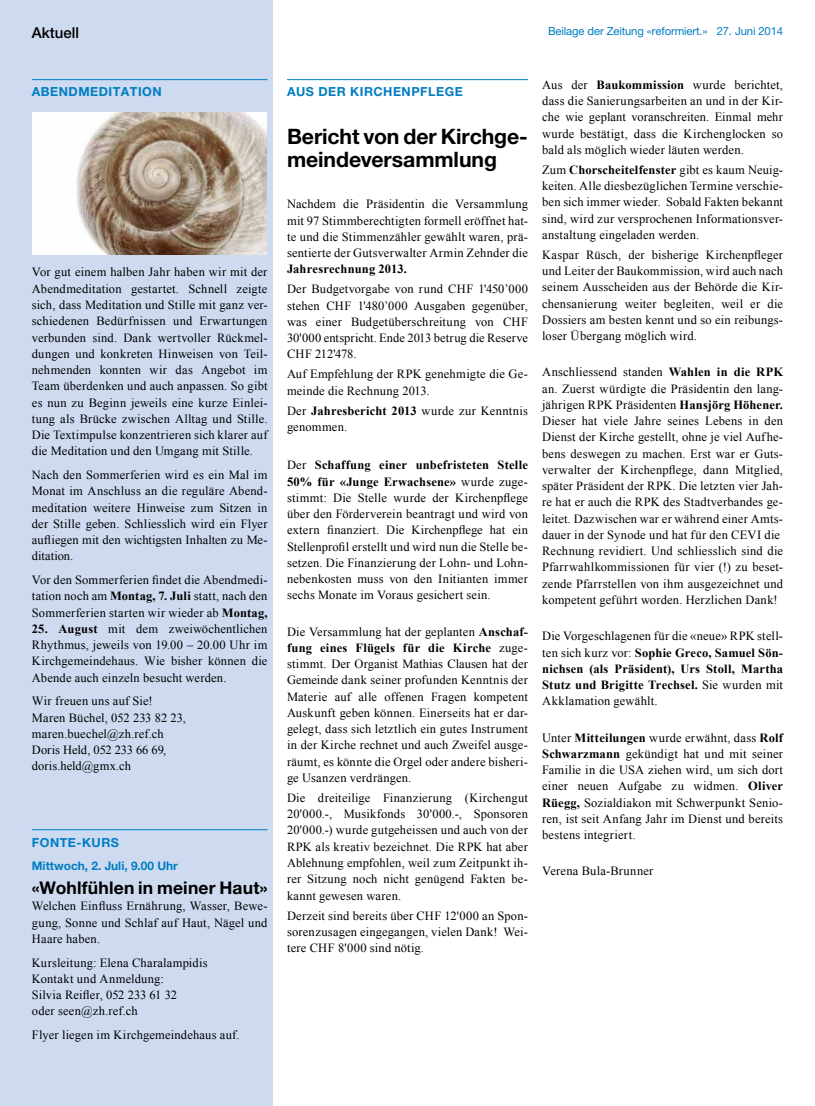
<style>
.page{position:relative;width:815px;height:1106px;background:#fff}
.page>*{position:absolute;margin:0;border:0;box-sizing:border-box;transform-origin:0 0}
.t1{font:700 21.25px/22.5px "Helvetica Neue LT Pro";letter-spacing:-.005em;color:#000}
.t2{font:700 17.5px "Helvetica Neue LT Pro";letter-spacing:.01em;color:#000}
.t3{font:500 15px "Helvetica Neue LT Pro";color:#000}
.t4{font:12.5px/16.2px "Times New Roman";letter-spacing:.015em;color:#000;text-align:justify}
.t5{font:700 12.5px "Helvetica Neue LT Pro";letter-spacing:.04em;color:#007dc3}
.t6{font:700 12.5px "Times New Roman";letter-spacing:.01em;color:#000}
.t7{font:700 11.88px "Helvetica Neue LT Pro";color:#007dc3}
.t8{font:11.25px "Helvetica Neue LT Pro";letter-spacing:-.01em;color:#007dc3}
.s1{font-weight:700}
</style>
<div class="page">
<div style="left:0;top:0;width:273px;height:1106px;background:#cddaf0"></div>
<hr style="left:32px;top:79px;width:236px;height:1px;background:#007dc3">
<hr style="left:32px;top:829px;width:236px;height:1px;background:#007dc3">
<hr style="left:287px;top:79px;width:241px;height:1px;background:#007dc3">
<img style="left:33px;top:113px;width:234px;height:141px">
<p class="t3" style="left:32px;top:23px;width:49px">Aktuell</p>
<p class="t8" style="left:548px;top:24px;width:237px">Beilage der Zeitung «reformiert.» 27. Juni 2014</p>
<p class="t5" style="left:32px;top:84px;width:10px">abendmeditation</p>
<p class="t4" style="left:32px;top:264px;width:237px">Vor gut einem halben Jahr haben wir mit der Abendmeditation gestartet. Schnell zeigte sich, dass Meditation und Stille mit ganz ver&shy;schiedenen Bedürfnissen und Erwartungen verbunden sind. Dank wertvoller Rückmel&shy;dungen und konkreten Hinweisen von Teil&shy;nehmenden konnten wir das Angebot im Team überdenken und auch anpassen. So gibt es nun zu Beginn jeweils eine kurze Einlei&shy;tung als Brücke zwischen Alltag und Stille.<br>Die Textimpulse konzentrieren sich klarer auf die Meditation und den Umgang mit Stille.</p>
<p class="t4" style="left:32px;top:466px;width:237px">Nach den Sommerferien wird es ein Mal im Monat im Anschluss an die reguläre Abend&shy;meditation weitere Hinweise zum Sitzen in der Stille geben. Schliesslich wird ein Flyer aufliegen mit den wichtigsten Inhalten zu Me&shy;ditation.</p>
<p class="t4" style="left:32px;top:571px;width:237px">Vor den Sommerferien findet die Abendmedi&shy;tation noch am <span class="s1">Montag, 7. Juli</span> statt, nach den Sommerferien starten wir wieder ab <span class="s1">Montag,</span></p>
<p class="t4" style="left:32px;top:620px;width:237px"><span class="s1">25. August</span> mit dem zweiwöchentlichen Rhythmus, jeweils von 19.00 – 20.00 Uhr im Kirchgemeindehaus. Wie bisher können die Abende auch einzeln besucht werden.</p>
<p class="t4" style="left:32px;top:693px;width:156px;text-align:left">Wir freuen uns auf Sie!<br>Maren Büchel, 052 233 82 23, maren.buechel@zh.ref.ch<br>Doris Held, 052 233 66 69, doris.held@gmx.ch</p>
<p class="t5" style="left:32px;top:834px;width:18px">Fonte</p>
<p class="t5" style="left:77px;top:834px;width:25px">-Kurs</p>
<p class="t7" style="left:32px;top:858px;width:148px">Mittwoch, 2. Juli, 9.00 Uhr</p>
<h2 class="t2" style="left:32px;top:876px;width:237px">«Wohlfühlen in meiner Haut»</h2>
<p class="t4" style="left:32px;top:897px;width:237px">Welchen Einfluss Ernährung, Wasser, Bewe&shy;gung, Sonne und Schlaf auf Haut, Nägel und Haare haben.</p>
<p class="t4" style="left:32px;top:954px;width:177px;text-align:left">Kursleitung: Elena Charalampidis<br>Kontakt und Anmeldung:<br>Silvia Reifler, 052 233 61 32<br>oder seen@zh.ref.ch</p>
<p class="t4" style="left:32px;top:1026px;width:209px">Flyer liegen im Kirchgemeindehaus auf.</p>
<p class="t5" style="left:287px;top:84px;width:10px">aus</p>
<p class="t5" style="left:318px;top:84px;width:10px">der</p>
<p class="t5" style="left:350px;top:84px;width:9px">kir</p>
<p class="t5" style="left:374px;top:84px;width:20px">chen</p>
<p class="t5" style="left:411px;top:84px;width:19px">pflege</p>
<p class="t4" style="left:542px;top:76px;width:242px">Aus der <span class="s1">Baukommission</span> wurde berichtet, dass die Sanierungsarbeiten an und in der Kir&shy;che wie geplant voranschreiten. Einmal mehr wurde bestätigt, dass die Kirchenglocken so bald als möglich wieder läuten werden.</p>
<p class="t4" style="left:542px;top:161px;width:242px">Zum <span class="s1">Chorscheitelfenster</span> gibt es kaum Neuig&shy;keiten. Alle diesbezüglichen Termine verschie&shy;ben sich immer wieder. Sobald Fakten bekannt sind, wird zur versprochenen Informationsver&shy;anstaltung eingeladen werden.</p>
<p class="t4" style="left:542px;top:246px;width:242px">Kaspar Rüsch, der bisherige Kirchenpfleger und Leiter der Baukommission, wird auch nach seinem Ausscheiden aus der Behörde die Kir&shy;chensanierung weiter begleiten, weil er die Dossiers am besten kennt und so ein reibungs&shy;loser Übergang möglich wird.</p>
<p class="t4" style="left:542px;top:364px;width:242px;text-align:left">Anschliessend standen <span class="s1">Wahlen in die RPK </span>an. Zuerst würdigte die Präsidentin den lang&shy;jährigen RPK Präsidenten <span class="s1">Hansjörg Höhener.<br></span>Dieser hat viele Jahre seines Lebens in den Dienst der Kirche gestellt, ohne je viel Aufhe&shy;bens deswegen zu machen. Erst war er Guts&shy;verwalter der Kirchenpflege, dann Mitglied, später Präsident der RPK. Die letzten vier Jah&shy;re hat er auch die RPK des Stadtverbandes ge&shy;leitet. Dazwischen war er während einer Amts&shy;dauer in der Synode und hat für den CEVI die Rechnung revidiert. Und schliesslich sind die Pfarrwahlkommissionen für vier (!) zu beset&shy;zende Pfarrstellen von ihm ausgezeichnet und kompetent geführt worden. Herzlichen Dank!</p>
<p class="t4" style="left:542px;top:627px;width:242px">Die Vorgeschlagenen für die «neue» RPK stell&shy;ten sich kurz vor: <span class="s1">Sophie Greco, Samuel Sön&shy;nichsen (als Präsident), Urs Stoll, Martha Stutz und Brigitte Trechsel.</span> Sie wurden mit Akklamation gewählt.</p>
<p class="t4" style="left:542px;top:729px;width:242px">Unter <span class="s1">Mitteilungen</span> wurde erwähnt, dass <span class="s1">Rolf Schwarzmann</span> gekündigt hat und mit seiner Familie in die USA ziehen wird, um sich dort einer neuen Aufgabe zu widmen. <span class="s1">Oliver Rüegg,</span> Sozialdiakon mit Schwerpunkt Senio&shy;ren, ist seit Anfang Jahr im Dienst und bereits bestens integriert.</p>
<p class="t4" style="left:542px;top:862px;width:113px">Verena Bula-Brunner</p>
<h1 class="t1" style="left:287px;top:125px;width:242px">Bericht von der Kirchge&shy;meindeversammlung</h1>
<p class="t4" style="left:287px;top:196px;width:242px">Nachdem die Präsidentin die Versammlung mit 97 Stimmberechtigten formell eröffnet hat&shy;te und die Stimmenzähler gewählt waren, prä&shy;sentierte der Gutsverwalter Armin Zehnder die</p>
<p class="t6" style="left:287px;top:260px;width:121px">Jahresrechnung 2013.</p>
<p class="t4" style="left:287px;top:281px;width:242px">Der Budgetvorgabe von rund CHF 1'450’000 stehen CHF 1'480’000 Ausgaben gegenüber, was einer Budgetüberschreitung von CHF 30'000 entspricht. Ende 2013 betrug die Reserve CHF 212'478.</p>
<p class="t4" style="left:287px;top:366px;width:242px">Auf Empfehlung der RPK genehmigte die Ge&shy;meinde die Rechnung 2013.</p>
<p class="t4" style="left:287px;top:402px;width:242px">Der <span class="s1">Jahresbericht 2013</span> wurde zur Kenntnis genommen.</p>
<p class="t4" style="left:287px;top:457px;width:242px">Der <span class="s1">Schaffung einer unbefristeten Stelle 50% für «Junge Erwachsene»</span> wurde zuge&shy;stimmt: Die Stelle wurde der Kirchenpflege über den Förderverein beantragt und wird von extern finanziert. Die Kirchenpflege hat ein Stellenprofil erstellt und wird nun die Stelle be&shy;setzen. Die Finanzierung der Lohn- und Lohn&shy;nebenkosten muss von den Initianten immer sechs Monate im Voraus gesichert sein.</p>
<p class="t4" style="left:287px;top:623px;width:242px">Die Versammlung hat der geplanten <span class="s1">Anschaf&shy;fung eines Flügels für die Kirche</span> zuge&shy;stimmt. Der Organist Mathias Clausen hat der Gemeinde dank seiner profunden Kenntnis der Materie auf alle offenen Fragen kompetent Auskunft geben können. Einerseits hat er dar&shy;gelegt, dass sich letztlich ein gutes Instrument in der Kirche rechnet und auch Zweifel ausge&shy;räumt, es könnte die Orgel oder andere bisheri&shy;ge Usanzen verdrängen.</p>
<p class="t4" style="left:287px;top:789px;width:242px">Die dreiteilige Finanzierung (Kirchengut 20'000.-, Musikfonds 30'000.-, Sponsoren 20'000.-) wurde gutgeheissen und auch von der RPK als kreativ bezeichnet. Die RPK hat aber Ablehnung empfohlen, weil zum Zeitpunkt ih&shy;rer Sitzung noch nicht genügend Fakten be&shy;kannt gewesen waren.</p>
<p class="t4" style="left:287px;top:907px;width:242px">Derzeit sind bereits über CHF 12'000 an Spon&shy;sorenzusagen eingegangen, vielen Dank! Wei&shy;tere CHF 8'000 sind nötig.</p>
</div>
